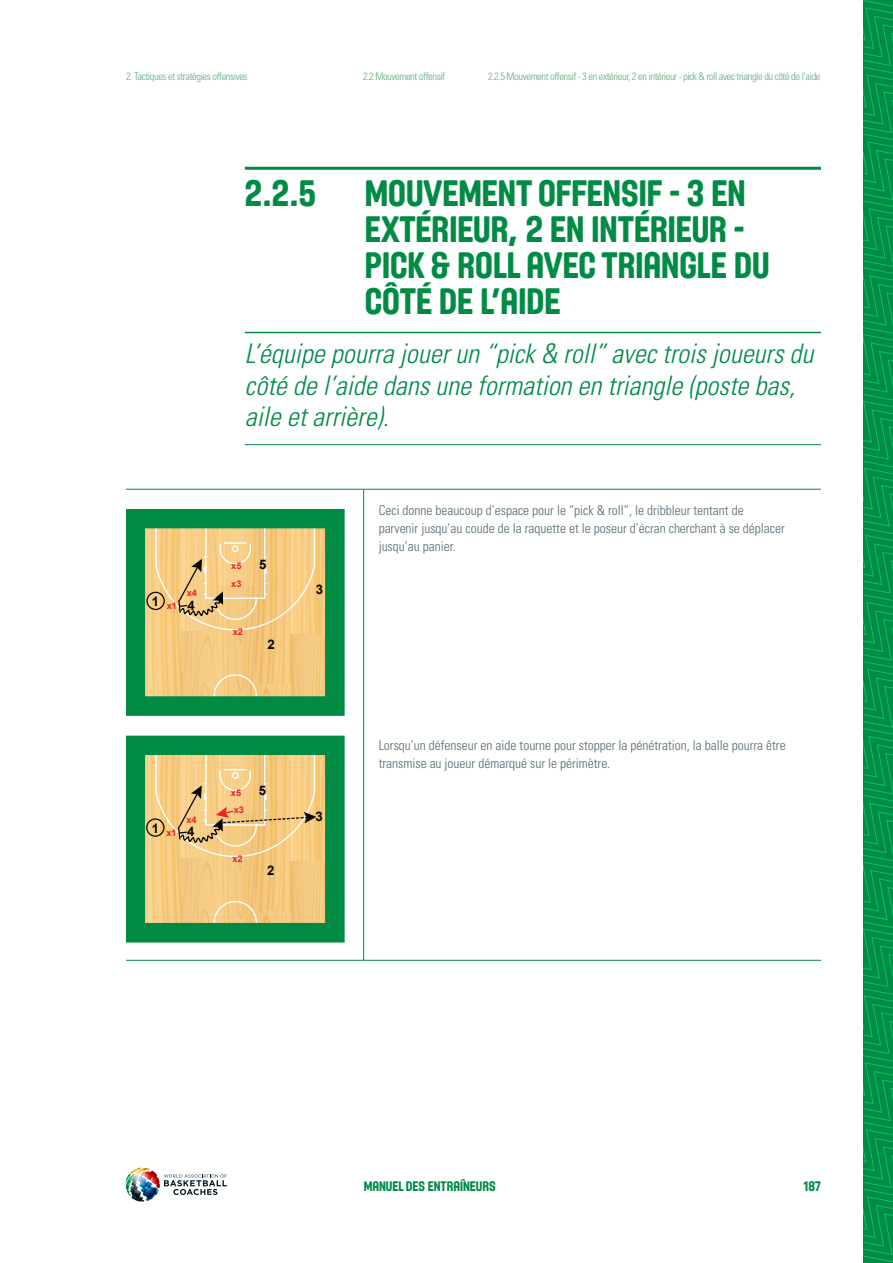
<style>
.page{position:relative;width:893px;height:1263px;background:#fff}
.page>*{position:absolute;margin:0;border:0;box-sizing:border-box;transform-origin:0 0}
.t1{font:36px/36px "Fiba";color:#008b45}
.t2{font:italic 300 condensed 27px/31.5px "Univers";color:#008b45}
.t3{font:300 condensed 13.5px/18px "Univers";color:#526872}
.t4{font:13.5px "Fiba";color:#008b45}
.t5{font:700 13.2px "Arial";color:#050504}
.t6{font:300 condensed 10.5px "Univers";letter-spacing:-.04em;color:#5fad7f}
.t7{font:700 9.3px/17.1px "Arial";color:#ee2123}
</style>
<div class="page">
<svg style="left:863px;top:0;width:30px;height:1263px;background:#009349"></svg>
<img style="left:126px;top:1168px;width:101px;height:34px">
<hr style="left:245px;top:167px;width:576px;height:3px;background:#008b45">
<hr style="left:245px;top:332px;width:576px;height:1px;background:#008b45">
<hr style="left:245px;top:444px;width:576px;height:1px;background:#008b45">
<hr style="left:126px;top:960px;width:238px;height:1px;background:#008b45">
<hr style="left:364px;top:960px;width:457px;height:1px;background:#008b45">
<hr style="left:126px;top:489px;width:238px;height:1px;background:#008b45">
<hr style="left:364px;top:489px;width:457px;height:1px;background:#008b45">
<hr style="left:363px;top:489px;width:1px;height:236px;background:#008b45">
<hr style="left:363px;top:725px;width:1px;height:235px;background:#008b45">
<div style="left:126px;top:509px;width:219px;height:207px;background:#008b45"></div>
<div style="left:146px;top:592px;width:19px;height:18px;border:1px solid #050504;border-radius:50%"></div>
<svg style="left:147px;top:526px;width:178px;height:173px;background:#ecc781"></svg>
<svg style="left:126px;top:736px;width:219px;height:206px;background:#a3b46e"></svg>
<p class="t6" style="left:126px;top:70px;width:123px">2. Tactiques et stratégies offensives</p>
<p class="t6" style="left:363px;top:70px;width:84px">2.2 Mouvement offensif</p>
<p class="t6" style="left:488px;top:70px;width:334px">2.2.5 Mouvement offensif - 3 en extérieur, 2 en intérieur - pick &amp; roll avec triangle du côté de l’aide</p>
<h1 class="t1" style="left:245px;top:173px;width:73px">2.2.5</h1>
<h1 class="t1" style="left:365px;top:173px;width:406px">MOUVEMENT OFFENSIF - 3 EN<br>EXTÉRIEUR, 2 EN INTÉRIEUR -<br>PICK &amp; ROLL AVEC TRIANGLE DU<br>CÔTÉ DE L’AIDE</h1>
<h2 class="t2" style="left:245px;top:338px;width:570px">L’équipe pourra jouer un “pick &amp; roll” avec trois joueurs du côté de l’aide dans une formation en triangle (poste bas, aile et arrière).</h2>
<p class="t7" style="left:187px;top:584px;width:12px">x4</p>
<p class="t5" style="left:152px;top:592px;width:9px">1</p>
<p class="t5" style="left:187px;top:596px;width:9px">4</p>
<p class="t7" style="left:167px;top:597px;width:12px">x1</p>
<p class="t7" style="left:231px;top:558px;width:12px">x5 x3</p>
<p class="t7" style="left:233px;top:624px;width:12px">x2</p>
<p class="t5" style="left:259px;top:555px;width:9px">5</p>
<p class="t5" style="left:268px;top:635px;width:9px">2</p>
<p class="t5" style="left:316px;top:581px;width:9px">3</p>
<p class="t7" style="left:187px;top:811px;width:12px">x4</p>
<p class="t5" style="left:152px;top:819px;width:9px">1</p>
<p class="t5" style="left:187px;top:823px;width:9px">4</p>
<p class="t7" style="left:166px;top:824px;width:12px">x1</p>
<p class="t7" style="left:231px;top:784px;width:15px">x5 x3</p>
<p class="t5" style="left:259px;top:782px;width:9px">5</p>
<p class="t7" style="left:232px;top:850px;width:12px">x2</p>
<p class="t5" style="left:267px;top:862px;width:9px">2</p>
<p class="t5" style="left:315px;top:807px;width:9px">3</p>
<p class="t3" style="left:379px;top:501px;width:408px">Ceci donne beaucoup d’espace pour le “pick &amp; roll”, le dribbleur tentant de parvenir jusqu’au coude de la raquette et le poseur d’écran cherchant à se déplacer jusqu’au panier.</p>
<p class="t3" style="left:379px;top:736px;width:408px">Lorsqu’un défenseur en aide tourne pour stopper la pénétration, la balle pourra être transmise au joueur démarqué sur le périmètre.</p>
<p class="t4" style="left:364px;top:1178px;width:133px">MANUEL DES ENTRAÎNEURS</p>
<p class="t4" style="left:804px;top:1178px;width:19px">187</p>
</div>
